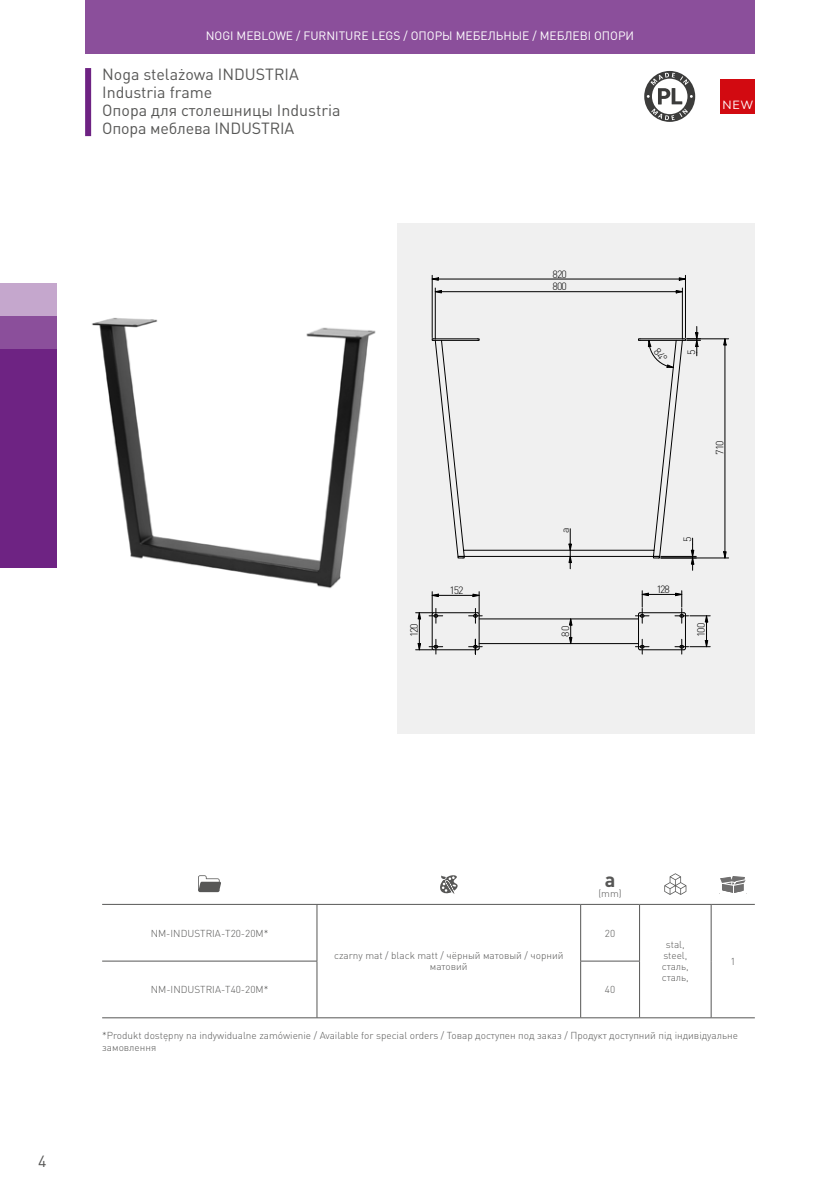
<style>
.page{position:relative;width:840px;height:1191px;background:#fff}
.page>*{position:absolute;margin:0;border:0;box-sizing:border-box;transform-origin:0 0}
.t1{font:700 20px "DIN Pro";color:#575756}
.t2{font:16px/18px "DIN Pro";color:#575756}
.t3{font:12.8px "Merel";color:#fff}
.t4{font:12px "DIN Pro";color:#fff}
.t5{font:300 10.4px "DIN Pro";letter-spacing:-.095em;color:#000}
.t6{font:300 10px/11px "DIN Pro";color:#575756;text-align:center}
</style>
<div class="page">
<svg style="left:0;top:283px;width:57px;height:284px;background:#7b378e"></svg>
<div style="left:85px;top:0;width:669px;height:54px;background:#8b4f9b"></div>
<div style="left:85px;top:68px;width:6px;height:68px;background:#6e2383"></div>
<div style="left:720px;top:79px;width:34px;height:34px;background:#d20a11"></div>
<img style="left:92px;top:318px;width:284px;height:271px">
<div style="left:397px;top:223px;width:357px;height:511px;background:#f0f0f0"></div>
<svg style="left:432px;top:275px;width:297px;height:380px"></svg>
<svg style="left:432px;top:277px;width:6px;height:3px"></svg>
<svg style="left:678px;top:277px;width:8px;height:3px"></svg>
<hr style="left:438px;top:279px;width:241px;height:1px;background:#000">
<hr style="left:684px;top:275px;width:1px;height:62px;background:#000">
<hr style="left:431px;top:275px;width:1px;height:62px;background:#000">
<svg style="left:723px;top:337px;width:3px;height:8px"></svg>
<svg style="left:723px;top:551px;width:3px;height:8px"></svg>
<hr style="left:724px;top:345px;width:1px;height:207px;background:#000">
<hr style="left:686px;top:338px;width:42px;height:1px;background:#000">
<hr style="left:660px;top:557px;width:68px;height:1px;background:#000">
<svg style="left:435px;top:290px;width:6px;height:3px"></svg>
<svg style="left:675px;top:290px;width:8px;height:3px"></svg>
<hr style="left:441px;top:291px;width:234px;height:1px;background:#000">
<hr style="left:681px;top:288px;width:1px;height:51px;background:#000">
<hr style="left:434px;top:288px;width:1px;height:51px;background:#000">
<svg style="left:569px;top:617px;width:3px;height:28px"></svg>
<svg style="left:468px;top:639px;width:14px;height:15px"></svg>
<hr style="left:438px;top:595px;width:34px;height:1px;background:#000">
<svg style="left:468px;top:591px;width:14px;height:32px"></svg>
<svg style="left:415px;top:591px;width:27px;height:63px"></svg>
<svg style="left:635px;top:591px;width:74px;height:63px"></svg>
<svg style="left:644px;top:71px;width:50px;height:51px"></svg>
<hr style="left:102px;top:904px;width:215px;height:1px;background:#575756">
<hr style="left:317px;top:904px;width:263px;height:1px;background:#575756">
<hr style="left:316px;top:904px;width:1px;height:56px;background:#575756">
<hr style="left:580px;top:904px;width:59px;height:1px;background:#575756">
<hr style="left:580px;top:904px;width:1px;height:56px;background:#575756">
<hr style="left:639px;top:904px;width:71px;height:1px;background:#575756">
<hr style="left:639px;top:904px;width:1px;height:56px;background:#575756">
<hr style="left:710px;top:904px;width:44px;height:1px;background:#575756">
<hr style="left:710px;top:904px;width:1px;height:57px;background:#575756">
<hr style="left:580px;top:960px;width:59px;height:1px;background:#575756">
<hr style="left:580px;top:961px;width:1px;height:56px;background:#575756">
<hr style="left:639px;top:961px;width:1px;height:56px;background:#575756">
<hr style="left:710px;top:961px;width:1px;height:56px;background:#575756">
<hr style="left:317px;top:1017px;width:263px;height:1px;background:#575756">
<hr style="left:580px;top:1017px;width:59px;height:1px;background:#575756">
<hr style="left:639px;top:1017px;width:71px;height:1px;background:#575756">
<hr style="left:710px;top:1017px;width:44px;height:1px;background:#575756">
<hr style="left:102px;top:960px;width:215px;height:1px;background:#575756">
<hr style="left:316px;top:961px;width:1px;height:56px;background:#575756">
<hr style="left:102px;top:1017px;width:215px;height:1px;background:#575756">
<svg style="left:198px;top:875px;width:23px;height:17px"></svg>
<svg style="left:440px;top:875px;width:17px;height:19px"></svg>
<svg style="left:664px;top:873px;width:22px;height:22px"></svg>
<svg style="left:720px;top:876px;width:26px;height:17px"></svg>
<svg style="left:431px;top:326px;width:269px;height:244px"></svg>
<p class="t4" style="left:206px;top:28px;width:429px">NOGI MEBLOWE / FURNITURE LEGS / ОПОРЫ МЕБЕЛЬНЫЕ / МЕБЛЕВІ ОПОРИ</p>
<h2 class="t2" style="left:102px;top:65px;width:240px">Noga stelażowa INDUSTRIA<br>Industria frame<br>Опора для столешницы Industria<br>Опора меблева INDUSTRIA</h2>
<p class="t3" style="left:722px;top:96px;width:32px">NEW</p>
<p class="t5" style="left:407px;top:637px;width:16px;rotate:-90deg">120</p>
<p class="t5" style="left:449px;top:583px;width:16px">152</p>
<p class="t5" style="left:552px;top:267px;width:16px">820</p>
<p class="t5" style="left:552px;top:279px;width:16px">800</p>
<p class="t5" style="left:557px;top:533px;width:7px;rotate:-90deg">a</p>
<p class="t5" style="left:558px;top:636px;width:12px;rotate:-90deg">80</p>
<p class="t5" style="left:684px;top:355px;width:7px;rotate:-90deg">5</p>
<p class="t5" style="left:712px;top:454px;width:16px;rotate:-90deg">710</p>
<p class="t5" style="left:679px;top:542px;width:7px;rotate:-90deg">5</p>
<p class="t5" style="left:656px;top:582px;width:15px">128</p>
<p class="t5" style="left:693px;top:637px;width:17px;rotate:-90deg">100</p>
<h2 class="t2" style="left:38px;top:1151px;width:10px">4</h2>
<p class="t6" style="left:151px;top:927px;width:119px">NM-INDUSTRIA-T20-20M*</p>
<p class="t6" style="left:334px;top:950px;width:231px">czarny mat / black matt / чёрный матовый / чорний матовий</p>
<h1 class="t1" style="left:604px;top:866px;width:12px">a</h1>
<p class="t6" style="left:598px;top:887px;width:25px">(mm)</p>
<p class="t6" style="left:604px;top:927px;width:12px">20</p>
<p class="t6" style="left:661px;top:939px;width:28px">stal, steel, сталь, сталь,</p>
<p class="t6" style="left:730px;top:955px;width:7px">1</p>
<p class="t6" style="left:151px;top:983px;width:119px">NM-INDUSTRIA-T40-20M*</p>
<p class="t6" style="left:604px;top:983px;width:12px">40</p>
<p class="t6" style="left:102px;top:1028px;width:637px;line-height:12px;text-align:left">*Produkt dostępny na indywidualne zamówienie / Available for special orders / Товар доступен под заказ / Продукт доступний під індивідуальне замовлення</p>
</div>
